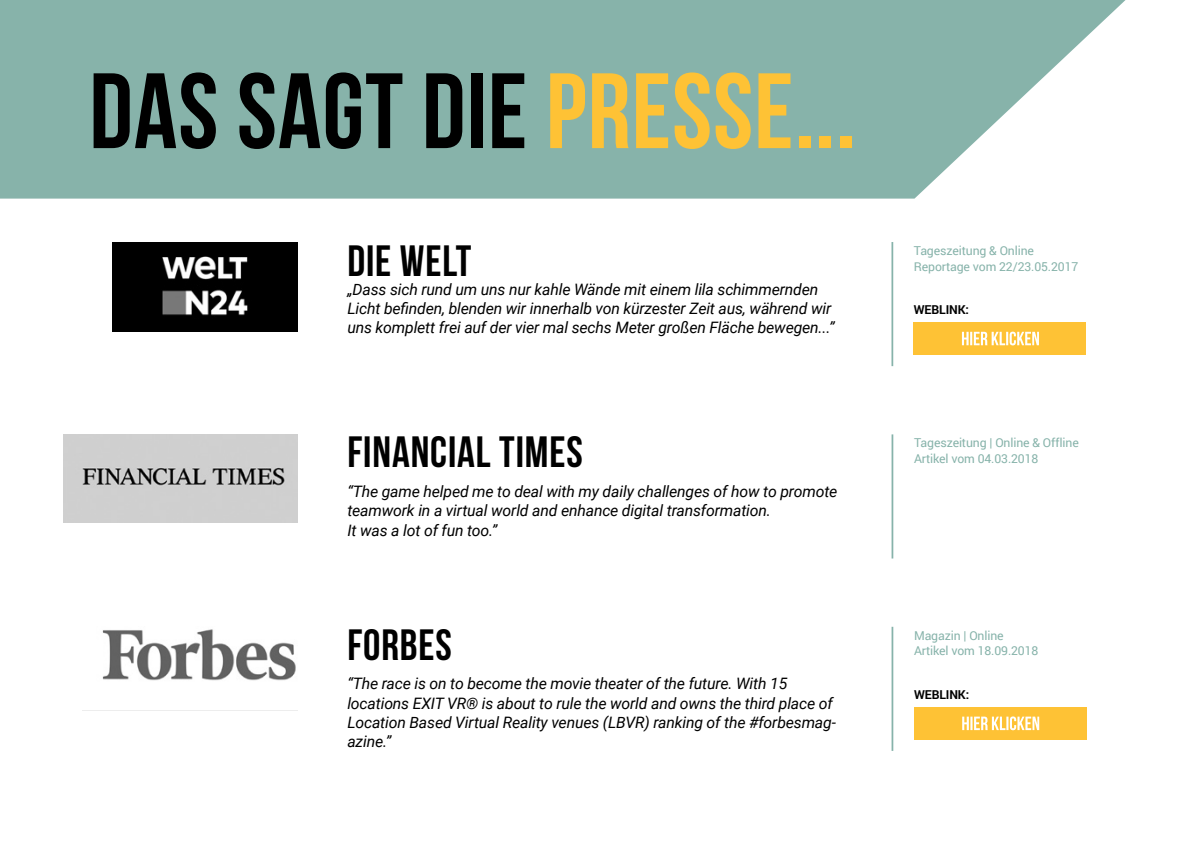
<style>
.page{position:relative;width:1191px;height:844px;background:#fff}
.page>*{position:absolute;margin:0;border:0;box-sizing:border-box;transform-origin:0 0}
.t1{font:700 106.75px "Bebas Neue";letter-spacing:.01em;color:#000}
.t2{font:700 43.75px "Bebas Neue";letter-spacing:.02em;color:#000}
.t3{font:italic 15.75px/19.2px "Roboto";letter-spacing:-.01em;color:#000}
.t4{font:12.25px/15.8px "Roboto";letter-spacing:-.01em;color:#87b3aa}
.t5{font:700 12.25px "Roboto";letter-spacing:-.01em;color:#000}
.s1{color:#fec235}
</style>
<div class="page">
<svg style="left:0;top:0;width:1125px;height:198px;background:#91b9b1"></svg>
<img style="left:113px;top:242px;width:185px;height:89px">
<hr style="left:891px;top:242px;width:2px;height:124px;background:#87b3aa">
<hr style="left:891px;top:434px;width:2px;height:124px;background:#87b3aa">
<hr style="left:891px;top:626px;width:2px;height:124px;background:#87b3aa">
<img style="left:63px;top:434px;width:235px;height:89px">
<img style="left:82px;top:629px;width:216px;height:82px">
<div style="left:913px;top:322px;width:172px;height:33px;background:#fec235"></div>
<svg style="left:962px;top:331px;width:77px;height:14px"></svg>
<div style="left:914px;top:707px;width:172px;height:32px;background:#fec235"></div>
<svg style="left:962px;top:716px;width:77px;height:14px"></svg>
<h1 class="t1" style="left:89px;top:53px;width:768px">DAS SAGT DIE <span class="s1">PRESSE...</span></h1>
<h2 class="t2" style="left:347px;top:236px;width:126px">DIE WELT</h2>
<p class="t3" style="left:347px;top:279px;width:489px">„Dass sich rund um uns nur kahle Wände mit einem lila schimmernden<br>Licht befinden, blenden wir innerhalb von kürzester Zeit aus, während wir uns komplett frei auf der vier mal sechs Meter großen Fläche bewegen...”</p>
<h2 class="t2" style="left:347px;top:428px;width:237px">FINANCIAL TIMES</h2>
<p class="t3" style="left:347px;top:481px;width:491px">“The game helped me to deal with my daily challenges of how to promote teamwork in a virtual world and enhance digital transformation.<br>It was a lot of fun too.”</p>
<h2 class="t2" style="left:347px;top:620px;width:106px">FORBES</h2>
<p class="t3" style="left:347px;top:673px;width:490px">“The race is on to become the movie theater of the future. With 15 locations EXIT VR® is about to rule the world and owns the third place of Location Based Virtual Reality venues (LBVR) ranking of the #forbesmag&shy;azine.”</p>
<p class="t4" style="left:913px;top:242px;width:122px">Tageszeitung &amp; Online</p>
<p class="t4" style="left:913px;top:258px;width:166px">Reportage vom 22/23.05.2017</p>
<p class="t5" style="left:913px;top:301px;width:57px">WEBLINK:</p>
<p class="t4" style="left:914px;top:434px;width:166px">Tageszeitung | Online &amp; Offline<br>Artikel vom 04.03.2018</p>
<p class="t4" style="left:914px;top:626px;width:126px">Magazin | Online<br>Artikel vom 18.09.2018</p>
<p class="t5" style="left:914px;top:686px;width:57px">WEBLINK:</p>
</div>
